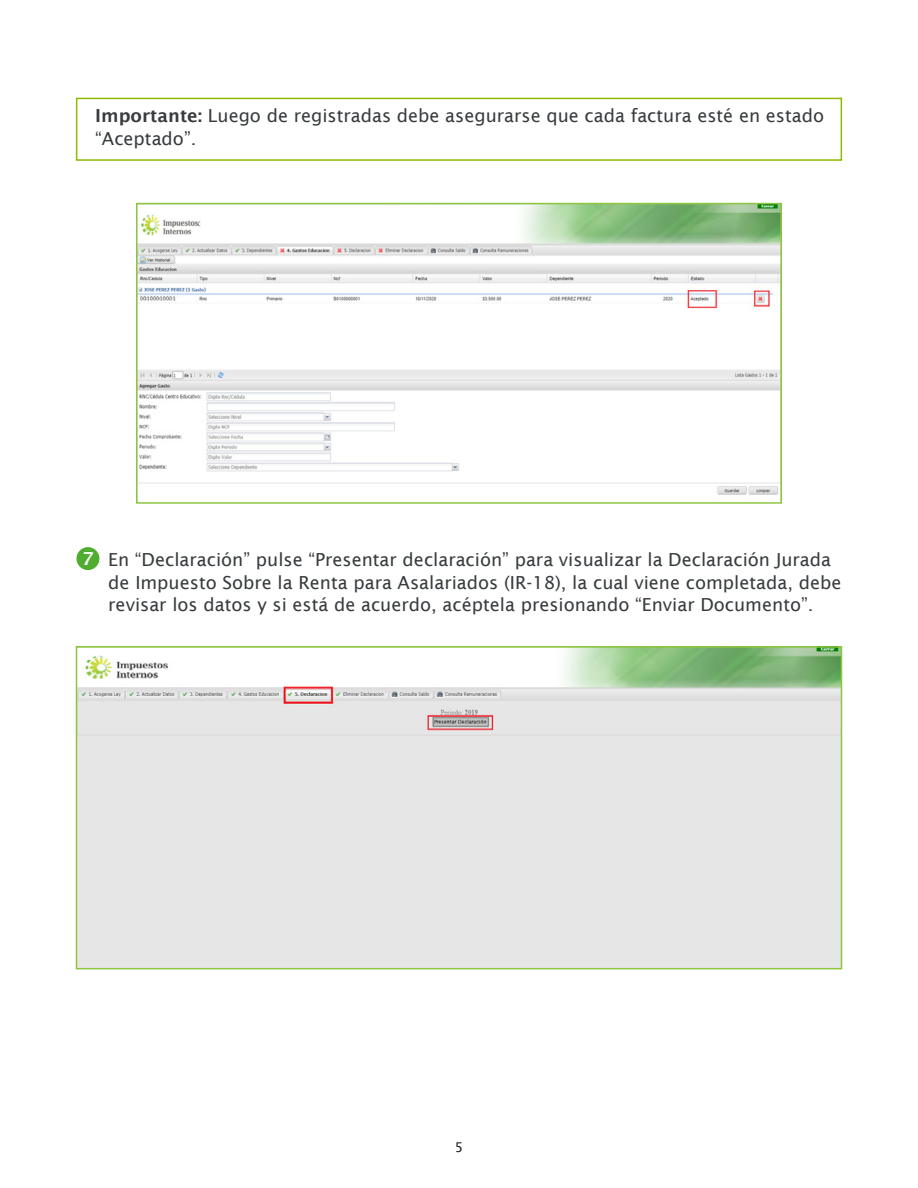
<style>
.page{position:relative;width:918px;height:1188px;background:#fff}
.page>*{position:absolute;margin:0;border:0;box-sizing:border-box;transform-origin:0 0}
.t1{font:18px/22.5px "Lucida Sans";color:#383c3e}
.t2{font:600 18px "Lucida Sans";color:#fff}
.t3{font:13.5px "Lucida Sans";color:#1d1d1b}
.s1{font-weight:600}
</style>
<div class="page">
<div style="left:76px;top:547px;width:23px;height:23px;background:#4fad2f;border-radius:50%"></div>
<div style="left:76px;top:98px;width:766px;height:63px;border:2px solid #8dbb00"></div>
<img style="left:139px;top:206px;width:640px;height:289px">
<div style="left:136px;top:203px;width:646px;height:301px;border:2px solid #8dc63f"></div>
<img style="left:79px;top:649px;width:760px;height:317px">
<div style="left:76px;top:646px;width:766px;height:323px;border:2px solid #8dc63f"></div>
<p class="t1" style="left:95px;top:105px;width:730px"><span class="s1">Importante:</span> Luego de registradas debe asegurarse que cada factura esté en estado “Aceptado”.</p>
<p class="t2" style="left:82px;top:549px;width:13px">7</p>
<p class="t1" style="left:108px;top:549px;width:735px">En “Declaración” pulse “Presentar declaración” para visualizar la Declaración Jurada de Impuesto Sobre la Renta para Asalariados (IR-18), la cual viene completada, debe revisar los datos y si está de acuerdo, acéptela presionando “Enviar Documento”.</p>
<p class="t3" style="left:455px;top:1140px;width:10px">5</p>
</div>
